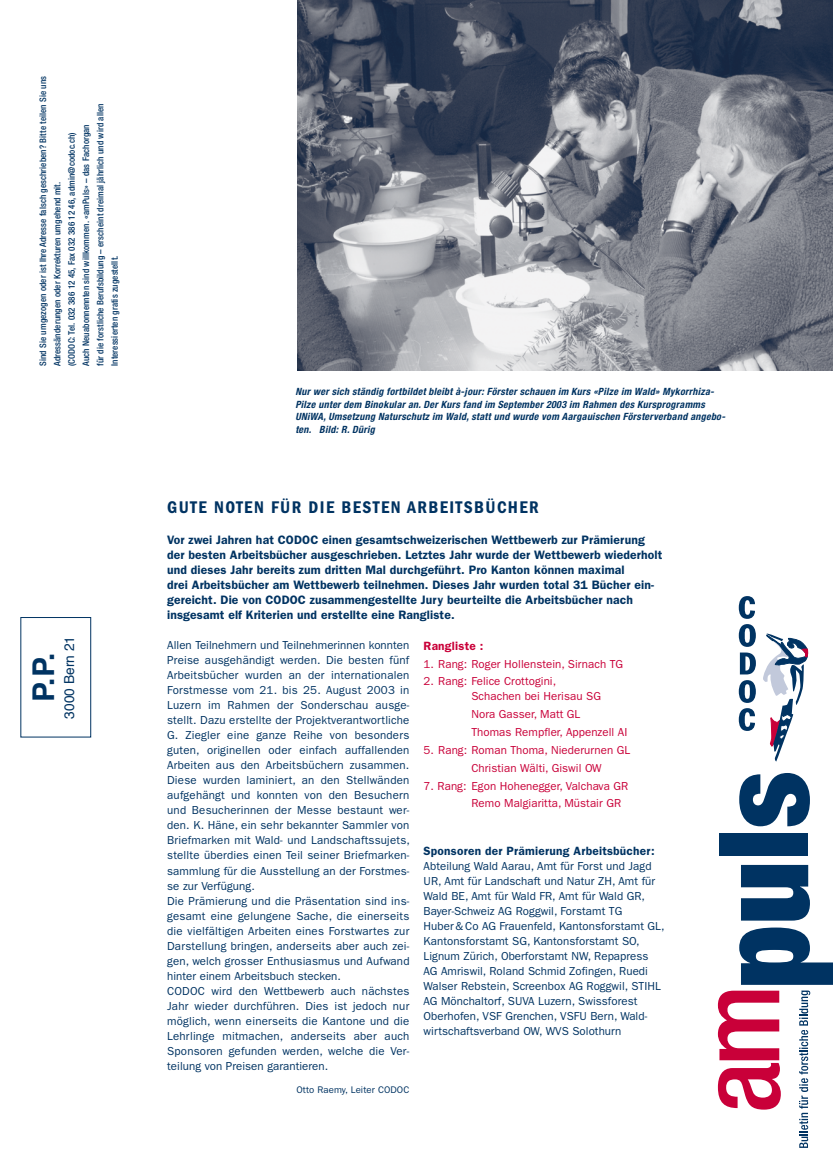
<style>
.page{position:relative;width:833px;height:1170px;background:#fff}
.page>*{position:absolute;margin:0;border:0;box-sizing:border-box;transform-origin:0 0}
.t1{font:700 30px "Helvetica";color:#003362}
.t2{font:600 condensed 17.5px "Franklin Gothic LT";letter-spacing:.08em;color:#003362}
.t3{font:13.75px "Helvetica";color:#003362}
.t4{font:600 12.25px/15px "Franklin Gothic LT";letter-spacing:.01em;color:#003362}
.t5{font:600 12px "Franklin Gothic LT";letter-spacing:.02em;color:#003362}
.t6{font:600 12px "Franklin Gothic LT";letter-spacing:.02em;color:#c90039}
.t7{font:11.62px/15px "Franklin Gothic LT";letter-spacing:.015em;color:#003362}
.t8{font:11.62px/17.9px "Franklin Gothic LT";letter-spacing:.005em;color:#c90039}
.t9{font:italic 700 condensed 10px/12.5px "Helvetica Neue";letter-spacing:.03em;color:#003362}
.t10{font:9.62px "Franklin Gothic LT";letter-spacing:.01em;color:#003362}
.t11{font:500 condensed 9px/14.4px "Helvetica Neue";letter-spacing:.01em;color:#003362}
</style>
<div class="page">
<svg style="left:739px;top:927px;width:94px;height:57px"></svg>
<svg style="left:741px;top:864px;width:69px;height:56px"></svg>
<div style="left:719px;top:833px;width:89px;height:22px;background:#003362"></div>
<svg style="left:739px;top:773px;width:71px;height:53px"></svg>
<svg style="left:718px;top:990px;width:63px;height:119px"></svg>
<svg style="left:799px;top:990px;width:11px;height:157px"></svg>
<svg style="left:763px;top:633px;width:45px;height:128px"></svg>
<svg style="left:739px;top:596px;width:17px;height:78px"></svg>
<svg style="left:739px;top:680px;width:17px;height:51px"></svg>
<div style="left:20px;top:617px;width:71px;height:120px;border:1px solid #003362"></div>
<img style="left:298px;top:0;width:535px;height:370px">
<p class="t11" style="left:36px;top:366px;width:291px;rotate:-90deg">Sind Sie umgezogen oder ist Ihre Adresse falsch geschrieben? Bitte teilen Sie uns Adressänderungen oder Korrekturen umgehend mit.<br>(CODOC: Tel. 032 386 12 45, Fax 032 386 12 46, admin@codoc.ch)<br>Auch Neuabonnennten sind willkommen. «amPuls» – das Fachorgan<br>für die forstliche Berufsbildung – erscheint dreimal jährlich und wird allen Interessierten gratis zugestellt.</p>
<h1 class="t1" style="left:19px;top:701px;width:50px;rotate:-90deg">P.P.</h1>
<p class="t3" style="left:59px;top:718px;width:84px;rotate:-90deg">3000 Bern 21</p>
<p class="t9" style="left:295px;top:385px;width:431px">Nur wer sich ständig fortbildet bleibt à-jour: Förster schauen im Kurs «Pilze im Wald» Mykorrhiza-Pilze unter dem Binokular an. Der Kurs fand im September 2003 im Rahmen des Kursprogramms UNiWA, Umsetzung Naturschutz im Wald, statt und wurde vom Aargauischen Försterverband angebo&shy;ten. Bild: R. Dürig</p>
<h2 class="t2" style="left:167px;top:497px;width:373px">GUTE NOTEN FÜR DIE BESTEN ARBEITSBÜCHER</h2>
<p class="t4" style="left:167px;top:531px;width:496px">Vor zwei Jahren hat CODOC einen gesamtschweizerischen Wettbewerb zur Prämierung der besten Arbeitsbücher ausgeschrieben. Letztes Jahr wurde der Wettbewerb wiederholt und dieses Jahr bereits zum dritten Mal durchgeführt. Pro Kanton können maximal<br>drei Arbeitsbücher am Wettbewerb teilnehmen. Dieses Jahr wurden total 31 Bücher ein&shy;gereicht. Die von CODOC zusammengestellte Jury beurteilte die Arbeitsbücher nach insgesamt elf Kriterien und erstellte eine Rangliste.</p>
<p class="t7" style="left:167px;top:638px;width:244px">Allen Teilnehmern und Teilnehmerinnen konnten Preise ausgehändigt werden. Die besten fünf Arbeitsbücher wurden an der internationalen Forstmesse vom 21. bis 25. August 2003 in Luzern im Rahmen der Sonderschau ausge&shy;stellt. Dazu erstellte der Projektverantwortliche G. Ziegler eine ganze Reihe von besonders guten, originellen oder einfach auffallenden Arbeiten aus den Arbeitsbüchern zusammen.<br>Diese wurden laminiert, an den Stellwänden aufgehängt und konnten von den Besuchern und Besucherinnen der Messe bestaunt wer&shy;den. K. Häne, ein sehr bekannter Sammler von Briefmarken mit Wald- und Landschaftssujets, stellte überdies einen Teil seiner Briefmarken&shy;sammlung für die Ausstellung an der Forstmes&shy;se zur Verfügung.<br>Die Prämierung und die Präsentation sind ins&shy;gesamt eine gelungene Sache, die einerseits die vielfältigen Arbeiten eines Forstwartes zur Darstellung bringen, anderseits aber auch zei&shy;gen, welch grosser Enthusiasmus und Aufwand hinter einem Arbeitsbuch stecken.<br>CODOC wird den Wettbewerb auch nächstes Jahr wieder durchführen. Dies ist jedoch nur möglich, wenn einerseits die Kantone und die Lehrlinge mitmachen, anderseits aber auch Sponsoren gefunden werden, welche die Ver&shy;teilung von Preisen garantieren.</p>
<p class="t10" style="left:296px;top:1083px;width:114px">Otto Raemy, Leiter CODOC</p>
<p class="t6" style="left:423px;top:638px;width:61px">Rangliste :</p>
<p class="t8" style="left:423px;top:654px;width:201px">1. Rang: Roger Hollenstein, Sirnach TG</p>
<p class="t8" style="left:471px;top:674px;width:131px;line-height:15px;text-indent:-48px">2. Rang: Felice Crottogini,<br>Schachen bei Herisau SG</p>
<p class="t8" style="left:471px;top:705px;width:157px">Nora Gasser, Matt GL<br>Thomas Rempfler, Appenzell AI</p>
<p class="t8" style="left:471px;top:741px;width:160px;text-indent:-48px">5. Rang: Roman Thoma, Niederurnen GL<br>Christian Wälti, Giswil OW</p>
<p class="t8" style="left:471px;top:776px;width:158px;text-indent:-48px">7. Rang: Egon Hohenegger, Valchava GR<br>Remo Malgiaritta, Müstair GR</p>
<p class="t5" style="left:423px;top:844px;width:233px">Sponsoren der Prämierung Arbeitsbücher:</p>
<p class="t7" style="left:423px;top:858px;width:242px">Abteilung Wald Aarau, Amt für Forst und Jagd UR, Amt für Landschaft und Natur ZH, Amt für Wald BE, Amt für Wald FR, Amt für Wald GR, Bayer-Schweiz AG Roggwil, Forstamt TG<br>Huber &amp; Co AG Frauenfeld, Kantonsforstamt GL, Kantonsforstamt SG, Kantonsforstamt SO, Lignum Zürich, Oberforstamt NW, Repapress AG Amriswil, Roland Schmid Zofingen, Ruedi Walser Rebstein, Screenbox AG Roggwil, STIHL AG Mönchaltorf, SUVA Luzern, Swissforest Oberhofen, VSF Grenchen, VSFU Bern, Wald&shy;wirtschaftsverband OW, WVS Solothurn</p>
</div>
